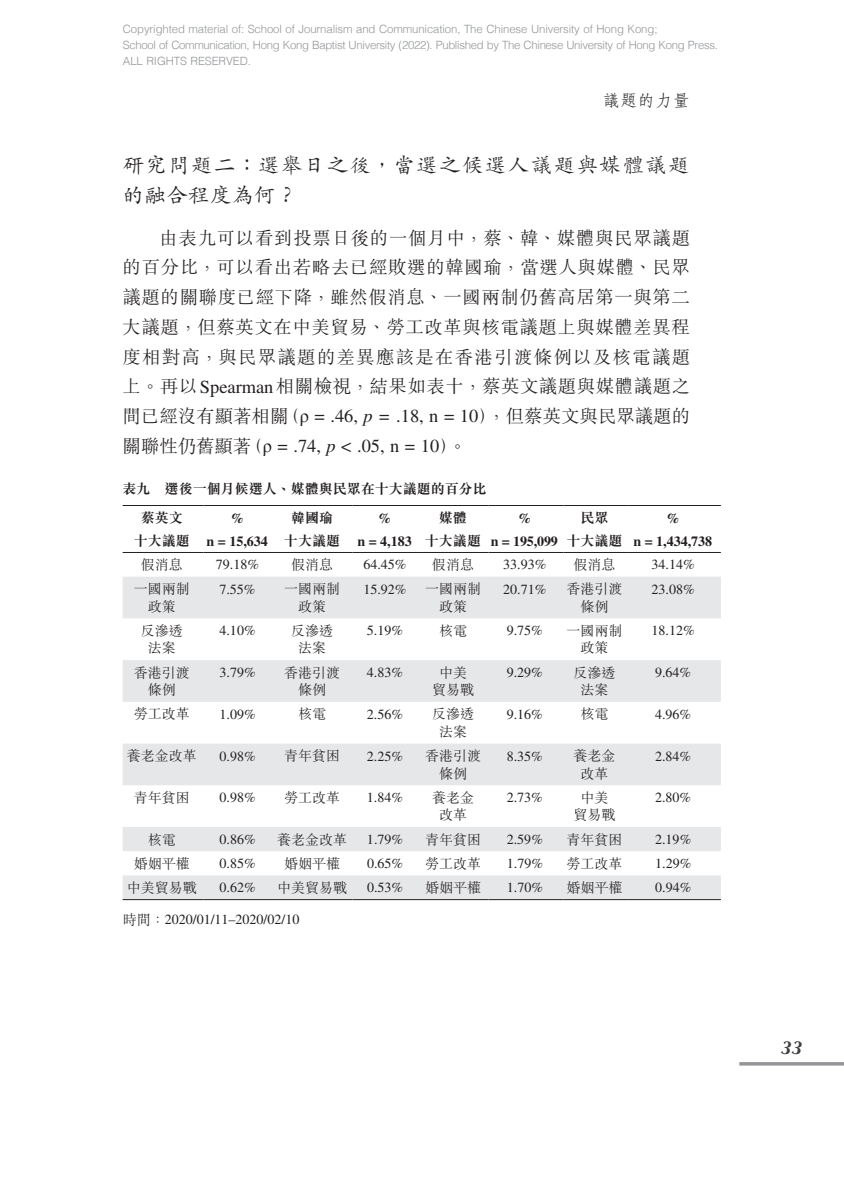
<style>
.page{position:relative;width:844px;height:1191px;background:#fff}
.page>*{position:absolute;margin:0;border:0;box-sizing:border-box;transform-origin:0 0}
.t1{font:500 21.88px/29.8px "M Kai HK";letter-spacing:.045em;color:#231f20}
.t2{font:italic 700 19.25px "Optima";color:#3e3e3f}
.t3{font:300 18.38px/29.8px "M Sung HK";letter-spacing:.03em;color:#231f20;text-align:justify}
.t4{font:18.38px "Times LT Std";color:#231f20}
.t5{font:300 17.5px "C Fang Song HK";color:#231f20}
.t6{font:14px "Times LT Std";color:#231f20}
.t7{font:300 14px/17.5px "M Sung HK";color:#231f20;text-align:center}
.t8{font:700 14px/22.8px "M Sung HK";color:#231f20;text-align:center}
.t9{font:700 14px/22.8px "Times LT Std";color:#231f20;text-align:center}
.t10{font:300 11.38px/15.8px "Helvetica";letter-spacing:-.01em;color:#939598}
.s1{font-family:"Times LT Std";font-weight:400}
.s2{font-family:"Times New Roman";font-weight:400}
.s3{font-family:"Times LT Std";font-weight:400;font-style:italic}
.s4{font-family:"M Sung HK";font-weight:300}
.s5{font-family:"Times New Roman"}
.s6{font-style:italic}
</style>
<div class="page">
<hr style="left:739px;top:1062px;width:104px;height:3px;background:#939598">
<svg style="left:123px;top:577px;width:597px;height:322px;fill:#e6e7e9"></svg>
<hr style="left:123px;top:505px;width:80px;height:1px;background:#231f20">
<hr style="left:203px;top:505px;width:71px;height:1px;background:#231f20">
<hr style="left:274px;top:505px;width:78px;height:1px;background:#231f20">
<hr style="left:352px;top:505px;width:68px;height:1px;background:#231f20">
<hr style="left:420px;top:505px;width:68px;height:1px;background:#231f20">
<hr style="left:488px;top:505px;width:75px;height:1px;background:#231f20">
<hr style="left:563px;top:505px;width:64px;height:1px;background:#231f20">
<hr style="left:627px;top:505px;width:93px;height:1px;background:#231f20">
<hr style="left:123px;top:552px;width:80px;height:1px;background:#231f20">
<hr style="left:203px;top:552px;width:71px;height:1px;background:#231f20">
<hr style="left:274px;top:552px;width:78px;height:1px;background:#231f20">
<hr style="left:352px;top:552px;width:68px;height:1px;background:#231f20">
<hr style="left:420px;top:552px;width:68px;height:1px;background:#231f20">
<hr style="left:488px;top:552px;width:75px;height:1px;background:#231f20">
<hr style="left:563px;top:552px;width:64px;height:1px;background:#231f20">
<hr style="left:627px;top:552px;width:93px;height:1px;background:#231f20">
<hr style="left:123px;top:899px;width:80px;height:1px;background:#231f20">
<hr style="left:203px;top:899px;width:71px;height:1px;background:#231f20">
<hr style="left:274px;top:899px;width:78px;height:1px;background:#231f20">
<hr style="left:352px;top:899px;width:68px;height:1px;background:#231f20">
<hr style="left:420px;top:899px;width:68px;height:1px;background:#231f20">
<hr style="left:488px;top:899px;width:75px;height:1px;background:#231f20">
<hr style="left:563px;top:899px;width:64px;height:1px;background:#231f20">
<hr style="left:627px;top:899px;width:93px;height:1px;background:#231f20">
<p class="t10" style="left:123px;top:21px;width:596px">Copyrighted material of: School of Journalism and Communication, The Chinese University of Hong Kong;<br>School of Communication, Hong Kong Baptist University (2022). Published by The Chinese University of Hong Kong Press.<br>ALL RIGHTS RESERVED.</p>
<p class="t5" style="left:602px;top:88px;width:89px">議題的力量</p>
<h1 class="t1" style="left:123px;top:149px;width:568px">研究問題二：選舉日之後，當選之候選人議題與媒體議題的融合程度為何？</h1>
<p class="t3" style="left:123px;top:222px;width:569px;text-indent:37px">由表九可以看到投票日後的一個月中，蔡、韓、媒體與民眾議題的百分比，可以看出若略去已經敗選的韓國瑜，當選人與媒體、民眾議題的關聯度已經下降，雖然假消息、一國兩制仍舊高居第一與第二大議題，但蔡英文在中美貿易、勞工改革與核電議題上與媒體差異程度相對高，與民眾議題的差異應該是在香港引渡條例以及核電議題上。再以<span class="s1">Spearman</span>相關檢視，結果如表十，蔡英文議題與媒體議題之間已經沒有顯著相關（<span class="s2">ρ</span> <span class="s1">= .46,</span> <span class="s3">p =</span> <span class="s1">.18, n = 10</span>），但蔡英文與民眾議題的</p>
<h3 class="t4" style="left:123px;top:436px;width:345px"><span class="s4">關聯性仍舊顯著（</span><span class="s5">ρ</span> = .74, <span class="s6">p</span> &lt; .05, n = 10<span class="s4">）。</span></h3>
<p class="t8" style="left:141px;top:474px;width:347px;line-height:29.2px;text-align:left;text-indent:-18px">表九　選後一個月候選人、媒體與民眾在十大議題的百分比蔡英文</p>
<p class="t8" style="left:134px;top:529px;width:57px">十大議題</p>
<p class="t9" style="left:206px;top:506px;width:63px">%<br>n = 15,634</p>
<p class="t8" style="left:284px;top:506px;width:57px">韓國瑜十大議題</p>
<p class="t9" style="left:357px;top:506px;width:56px">%<br>n = 4,183</p>
<p class="t8" style="left:425px;top:506px;width:57px">媒體<br>十大議題</p>
<p class="t9" style="left:491px;top:506px;width:68px">%<br>n = 195,099</p>
<p class="t8" style="left:566px;top:506px;width:57px">民眾<br>十大議題</p>
<p class="t9" style="left:633px;top:506px;width:80px">%<br>n = 1,434,738</p>
<p class="t7" style="left:141px;top:555px;width:43px">假消息</p>
<p class="t6" style="left:216px;top:557px;width:45px">79.18%</p>
<p class="t7" style="left:291px;top:555px;width:43px">假消息</p>
<p class="t6" style="left:363px;top:557px;width:45px">64.45%</p>
<p class="t7" style="left:432px;top:555px;width:43px">假消息</p>
<p class="t6" style="left:503px;top:557px;width:45px">33.93%</p>
<p class="t7" style="left:573px;top:555px;width:43px">假消息</p>
<p class="t6" style="left:651px;top:557px;width:45px">34.14%</p>
<p class="t7" style="left:134px;top:579px;width:57px">一國兩制政策</p>
<p class="t6" style="left:219px;top:581px;width:38px">7.55%</p>
<p class="t7" style="left:284px;top:579px;width:57px">一國兩制政策</p>
<p class="t6" style="left:363px;top:581px;width:45px">15.92%</p>
<p class="t7" style="left:425px;top:579px;width:57px">一國兩制政策</p>
<p class="t6" style="left:503px;top:581px;width:45px">20.71%</p>
<p class="t7" style="left:566px;top:579px;width:57px">香港引渡條例</p>
<p class="t6" style="left:651px;top:581px;width:45px">23.08%</p>
<p class="t7" style="left:141px;top:621px;width:43px">反滲透法案</p>
<p class="t6" style="left:219px;top:623px;width:38px">4.10%</p>
<p class="t7" style="left:291px;top:621px;width:43px">反滲透法案</p>
<p class="t6" style="left:367px;top:623px;width:38px">5.19%</p>
<p class="t7" style="left:439px;top:621px;width:29px">核電</p>
<p class="t6" style="left:506px;top:623px;width:38px">9.75%</p>
<p class="t7" style="left:566px;top:621px;width:57px">一國兩制政策</p>
<p class="t6" style="left:651px;top:623px;width:45px">18.12%</p>
<p class="t7" style="left:134px;top:663px;width:57px">香港引渡條例</p>
<p class="t6" style="left:219px;top:664px;width:38px">3.79%</p>
<p class="t7" style="left:284px;top:663px;width:57px">香港引渡條例</p>
<p class="t6" style="left:367px;top:664px;width:38px">4.83%</p>
<p class="t7" style="left:432px;top:663px;width:43px">中美貿易戰</p>
<p class="t6" style="left:506px;top:664px;width:38px">9.29%</p>
<p class="t7" style="left:573px;top:663px;width:43px">反滲透法案</p>
<p class="t6" style="left:655px;top:664px;width:38px">9.64%</p>
<p class="t7" style="left:134px;top:704px;width:57px">勞工改革</p>
<p class="t6" style="left:219px;top:706px;width:38px">1.09%</p>
<p class="t7" style="left:298px;top:704px;width:29px">核電</p>
<p class="t6" style="left:367px;top:706px;width:38px">2.56%</p>
<p class="t7" style="left:432px;top:704px;width:43px">反滲透法案</p>
<p class="t6" style="left:506px;top:706px;width:38px">9.16%</p>
<p class="t7" style="left:580px;top:704px;width:29px">核電</p>
<p class="t6" style="left:655px;top:706px;width:38px">4.96%</p>
<p class="t7" style="left:127px;top:746px;width:71px">養老金改革</p>
<p class="t6" style="left:219px;top:748px;width:38px">0.98%</p>
<p class="t7" style="left:284px;top:746px;width:57px">青年貧困</p>
<p class="t6" style="left:367px;top:748px;width:38px">2.25%</p>
<p class="t7" style="left:425px;top:746px;width:57px">香港引渡條例</p>
<p class="t6" style="left:506px;top:748px;width:38px">8.35%</p>
<p class="t7" style="left:573px;top:746px;width:43px">養老金改革</p>
<p class="t6" style="left:655px;top:748px;width:38px">2.84%</p>
<p class="t7" style="left:134px;top:788px;width:57px">青年貧困</p>
<p class="t6" style="left:219px;top:789px;width:38px">0.98%</p>
<p class="t7" style="left:284px;top:788px;width:57px">勞工改革</p>
<p class="t6" style="left:367px;top:789px;width:38px">1.84%</p>
<p class="t7" style="left:432px;top:788px;width:43px">養老金改革</p>
<p class="t6" style="left:506px;top:789px;width:38px">2.73%</p>
<p class="t7" style="left:573px;top:788px;width:43px">中美貿易戰</p>
<p class="t6" style="left:655px;top:789px;width:38px">2.80%</p>
<p class="t7" style="left:148px;top:829px;width:29px">核電</p>
<p class="t6" style="left:219px;top:831px;width:38px">0.86%</p>
<p class="t7" style="left:277px;top:829px;width:71px">養老金改革</p>
<p class="t6" style="left:367px;top:831px;width:38px">1.79%</p>
<p class="t7" style="left:425px;top:829px;width:57px">青年貧困</p>
<p class="t6" style="left:506px;top:831px;width:38px">2.59%</p>
<p class="t7" style="left:566px;top:829px;width:57px">青年貧困</p>
<p class="t6" style="left:655px;top:831px;width:38px">2.19%</p>
<p class="t7" style="left:134px;top:854px;width:57px">婚姻平權</p>
<p class="t6" style="left:219px;top:855px;width:38px">0.85%</p>
<p class="t7" style="left:284px;top:854px;width:57px">婚姻平權</p>
<p class="t6" style="left:367px;top:855px;width:38px">0.65%</p>
<p class="t7" style="left:425px;top:854px;width:57px">勞工改革</p>
<p class="t6" style="left:506px;top:855px;width:38px">1.79%</p>
<p class="t7" style="left:566px;top:854px;width:57px">勞工改革</p>
<p class="t6" style="left:655px;top:855px;width:38px">1.29%</p>
<p class="t7" style="left:127px;top:878px;width:71px">中美貿易戰</p>
<p class="t6" style="left:219px;top:879px;width:38px">0.62%</p>
<p class="t7" style="left:277px;top:878px;width:71px">中美貿易戰</p>
<p class="t6" style="left:367px;top:879px;width:38px">0.53%</p>
<p class="t7" style="left:425px;top:878px;width:57px">婚姻平權</p>
<p class="t6" style="left:506px;top:879px;width:38px">1.70%</p>
<p class="t7" style="left:566px;top:878px;width:57px">婚姻平權</p>
<p class="t6" style="left:655px;top:879px;width:38px">0.94%</p>
<p class="t6" style="left:123px;top:911px;width:178px"><span class="s4">時間：</span>2020/01/11–2020/02/10</p>
<h2 class="t2" style="left:781px;top:1035px;width:23px">33</h2>
</div>
